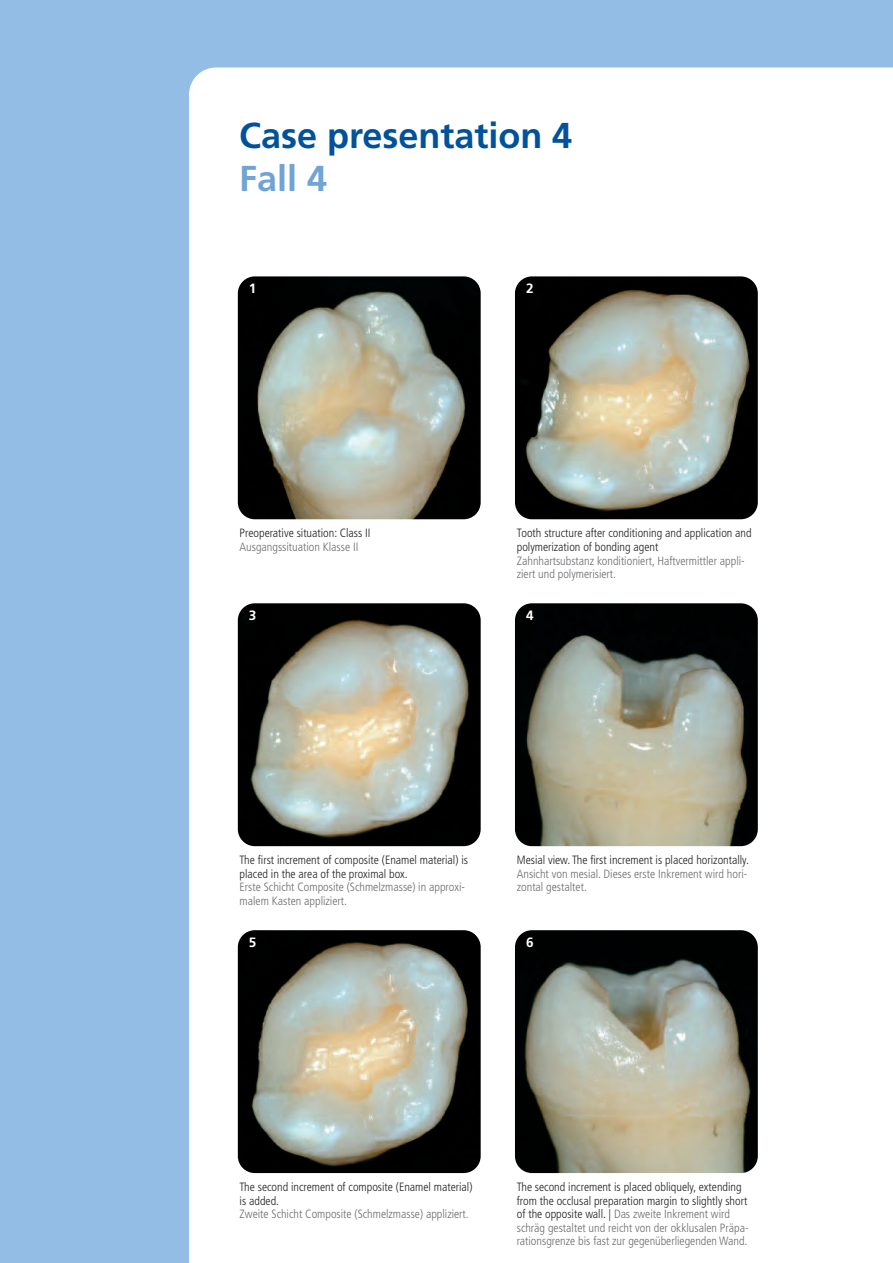
<style>
.page{position:relative;width:893px;height:1263px;background:#93bde5}
.page>*{position:absolute;margin:0;border:0;box-sizing:border-box;transform-origin:0 0}
.t1{font:700 36px "Frutiger";color:#01529b}
.t2{font:700 36px "Frutiger";color:#70a3d6}
.t3{font:700 13.5px "Frutiger";color:#fff}
.t4{font:300 condensed 12px/13.5px "Frutiger";color:#6c6d70}
.t5{font:300 condensed 12px/13.5px "Frutiger";color:#231f20}
.s1{color:#231f20}
</style>
<div class="page">
<div style="left:189px;top:68px;width:704px;height:1195px;background:#fff"></div>
<img style="left:238px;top:276px;width:243px;height:243px;border-radius:17px">
<img style="left:238px;top:603px;width:243px;height:243px;border-radius:17px">
<img style="left:238px;top:930px;width:243px;height:243px;border-radius:17px">
<img style="left:515px;top:276px;width:243px;height:243px;border-radius:17px">
<img style="left:515px;top:603px;width:243px;height:243px;border-radius:17px">
<img style="left:515px;top:930px;width:243px;height:243px;border-radius:17px">
<h1 class="t1" style="left:239px;top:121px;width:334px">Case presentation 4</h1>
<h1 class="t2" style="left:239px;top:164px;width:89px">Fall 4</h1>
<p class="t3" style="left:249px;top:283px;width:9px">1</p>
<p class="t5" style="left:240px;top:527px;width:132px">Preoperative situation: Class II</p>
<p class="t4" style="left:240px;top:541px;width:120px">Ausgangssituation Klasse II</p>
<p class="t3" style="left:526px;top:283px;width:9px">2</p>
<p class="t5" style="left:517px;top:527px;width:236px">Tooth structure after conditioning and application and polymerization of bonding agent</p>
<p class="t4" style="left:517px;top:554px;width:229px">Zahnhartsubstanz konditioniert, Haftvermittler appli&shy;ziert und polymerisiert.</p>
<p class="t3" style="left:249px;top:610px;width:9px">3</p>
<p class="t3" style="left:526px;top:610px;width:9px">4</p>
<p class="t5" style="left:240px;top:854px;width:230px">The first increment of composite (Enamel material) is placed in the area of the proximal box.</p>
<p class="t4" style="left:240px;top:881px;width:227px">Erste Schicht Composite (Schmelzmasse) in approxi&shy;malem Kasten appliziert.</p>
<p class="t5" style="left:517px;top:854px;width:234px">Mesial view. The first increment is placed horizontally.</p>
<p class="t4" style="left:517px;top:868px;width:232px">Ansicht von mesial. Dieses erste Inkrement wird hori&shy;zontal gestaltet.</p>
<p class="t3" style="left:249px;top:936px;width:9px">5</p>
<p class="t3" style="left:526px;top:936px;width:9px">6</p>
<p class="t5" style="left:240px;top:1181px;width:234px">The second increment of composite (Enamel material) is added.</p>
<p class="t4" style="left:240px;top:1208px;width:231px">Zweite Schicht Composite (Schmelzmasse) appliziert.</p>
<p class="t4" style="left:517px;top:1181px;width:233px"><span class="s1">The second increment is placed obliquely, extending from the occlusal preparation margin to slightly short of the opposite wall. |</span> Das zweite Inkrement wird schräg gestaltet und reicht von der okklusalen Präpa&shy;rationsgrenze bis fast zur gegenüberliegenden Wand.</p>
</div>
